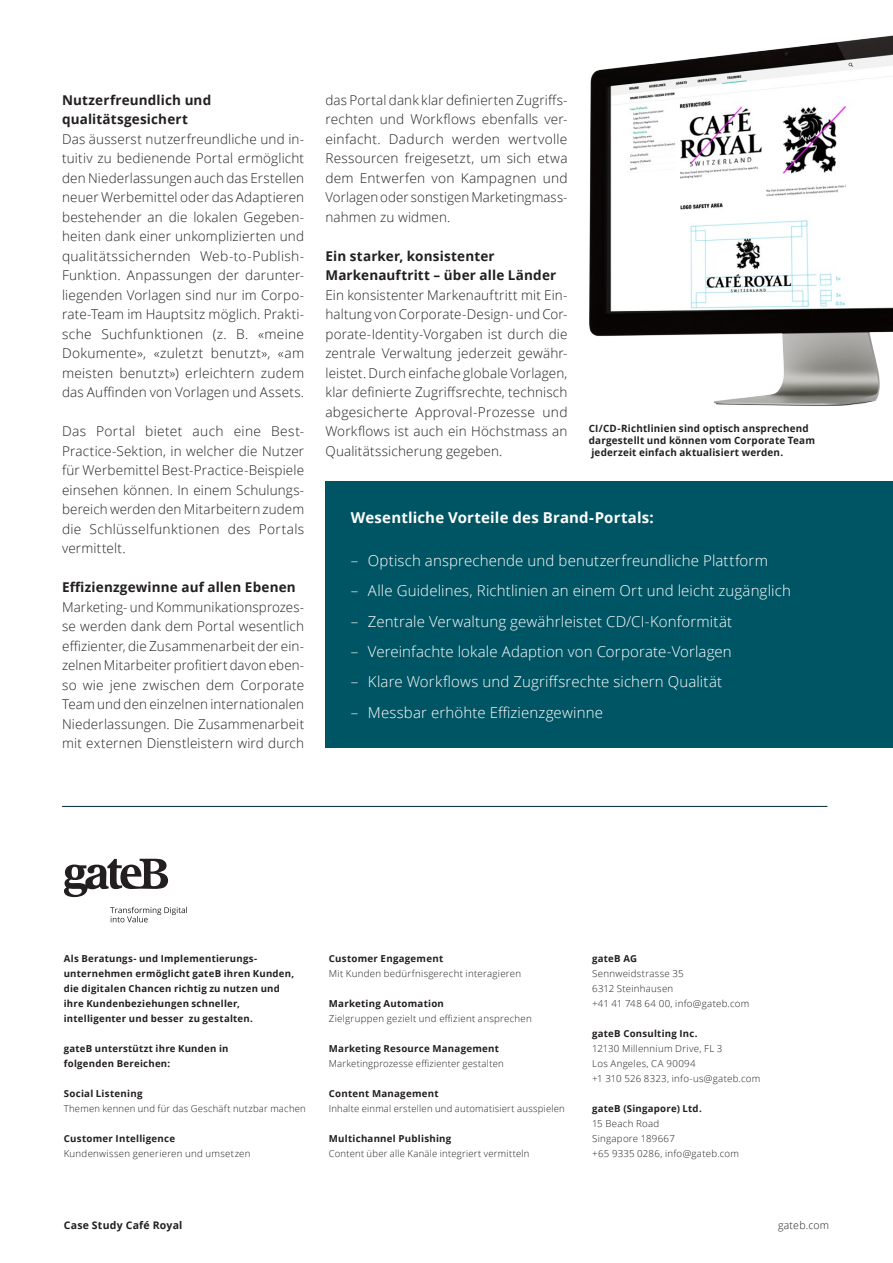
<style>
.page{position:relative;width:893px;height:1263px;background:#fff}
.page>*{position:absolute;margin:0;border:0;box-sizing:border-box;transform-origin:0 0}
.t1{font:300 15px "Open Sans";letter-spacing:.01em;color:#fff}
.t2{font:700 15px "Open Sans";letter-spacing:.01em;color:#fff}
.t3{font:300 13.5px/19.5px "Open Sans";letter-spacing:.015em;color:#231f20;text-align:justify}
.t4{font:700 13.5px/19.5px "Open Sans";letter-spacing:.01em;color:#231f20}
.t5{font:700 10.5px "Open Sans";letter-spacing:.025em;color:#231f20}
.t6{font:300 10.5px "Open Sans";letter-spacing:.025em;color:#231f20}
.t7{font:700 10.05px/12px "Open Sans";letter-spacing:.02em;color:#231f20}
.t8{font:300 9.6px/15px "Open Sans";letter-spacing:.025em;color:#231f20}
.t9{font:700 9.6px/15px "Open Sans";letter-spacing:.025em;color:#231f20}
</style>
<div class="page">
<hr style="left:62px;top:806px;width:765px;height:1px;background:#002837">
<div style="left:325px;top:482px;width:568px;height:266px;background:#005564"></div>
<img style="left:589px;top:35px;width:304px;height:371px">
<svg style="left:110px;top:907px;width:77px;height:15px"></svg>
<svg style="left:64px;top:859px;width:104px;height:38px"></svg>
<p class="t4" style="left:62px;top:90px;width:151px">Nutzerfreundlich und qualitätsgesichert</p>
<p class="t3" style="left:62px;top:129px;width:244px">Das äusserst nutzerfreundliche und in&shy;tuitiv zu bedienende Portal ermöglicht den Niederlassungen auch das Erstellen neuer Werbemittel oder das Adaptieren bestehender an die lokalen Gegeben&shy;heiten dank einer unkomplizierten und qualitätssichernden Web-to-Publish-Funktion. Anpassungen der darunter&shy;liegenden Vorlagen sind nur im Corpo&shy;rate-Team im Hauptsitz möglich. Prakti&shy;sche Suchfunktionen (z. B. «meine Dokumente», «zuletzt benutzt», «am meisten benutzt») erleichtern zudem das Auffinden von Vorlagen und Assets.</p>
<p class="t3" style="left:62px;top:421px;width:244px">Das Portal bietet auch eine Best-Practice-Sektion, in welcher die Nutzer für Werbemittel Best-Practice-Beispiele einsehen können. In einem Schulungs&shy;bereich werden den Mitarbeitern zudem die Schlüsselfunktionen des Portals vermittelt.</p>
<p class="t4" style="left:62px;top:577px;width:235px">Effizienzgewinne auf allen Ebenen</p>
<p class="t3" style="left:62px;top:597px;width:244px">Marketing- und Kommunikationsprozes&shy;se werden dank dem Portal wesentlich effizienter, die Zusammenarbeit der ein&shy;zelnen Mitarbeiter profitiert davon eben&shy;so wie jene zwischen dem Corporate Team und den einzelnen internationalen Niederlassungen. Die Zusammenarbeit mit externen Dienstleistern wird durch</p>
<p class="t3" style="left:325px;top:90px;width:244px">das Portal dank klar definierten Zugriffs&shy;rechten und Workflows ebenfalls ver&shy;einfacht. Dadurch werden wertvolle Ressourcen freigesetzt, um sich etwa dem Entwerfen von Kampagnen und Vorlagen oder sonstigen Marketingmass&shy;nahmen zu widmen.</p>
<p class="t4" style="left:325px;top:246px;width:232px">Ein starker, konsistenter<br>Markenauftritt – über alle Länder</p>
<p class="t3" style="left:325px;top:285px;width:244px">Ein konsistenter Markenauftritt mit Ein&shy;haltung von Corporate-Design- und Cor&shy;porate-Identity-Vorgaben ist durch die zentrale Verwaltung jederzeit gewähr&shy;leistet. Durch einfache globale Vorlagen, klar definierte Zugriffsrechte, technisch abgesicherte Approval-Prozesse und Workflows ist auch ein Höchstmass an Qualitätssicherung gegeben.</p>
<p class="t7" style="left:589px;top:422px;width:228px">CI/CD-Richtlinien sind optisch ansprechend dargestellt und können vom Corporate Team jederzeit einfach aktualisiert werden.</p>
<p class="t2" style="left:351px;top:507px;width:304px">Wesentliche Vorteile des Brand-Portals:</p>
<p class="t1" style="left:351px;top:550px;width:418px">– Optisch ansprechende und benutzerfreundliche Plattform</p>
<p class="t1" style="left:351px;top:580px;width:441px">– Alle Guidelines, Richtlinien an einem Ort und leicht zugänglich</p>
<p class="t1" style="left:351px;top:611px;width:383px">– Zentrale Verwaltung gewährleistet CD/CI-Konformität</p>
<p class="t1" style="left:351px;top:641px;width:382px">– Vereinfachte lokale Adaption von Corporate-Vorlagen</p>
<p class="t1" style="left:351px;top:672px;width:373px">– Klare Workflows und Zugriffsrechte sichern Qualität</p>
<p class="t1" style="left:351px;top:702px;width:253px">– Messbar erhöhte Effizienzgewinne</p>
<p class="t9" style="left:64px;top:951px;width:232px">Als Beratungs- und Implementierungs&shy;unternehmen ermöglicht gateB ihren Kunden, die digitalen Chancen richtig zu nutzen und ihre Kundenbeziehungen schneller, intelligenter und besser zu gestalten.</p>
<p class="t9" style="left:64px;top:1041px;width:166px">gateB unterstützt ihre Kunden in folgenden Bereichen:</p>
<p class="t9" style="left:64px;top:1086px;width:80px">Social Listening</p>
<p class="t8" style="left:64px;top:1101px;width:244px">Themen kennen und für das Geschäft nutzbar machen</p>
<p class="t9" style="left:64px;top:1131px;width:113px">Customer Intelligence</p>
<p class="t8" style="left:64px;top:1146px;width:188px">Kundenwissen generieren und umsetzen</p>
<p class="t9" style="left:329px;top:951px;width:116px">Customer Engagement</p>
<p class="t8" style="left:329px;top:966px;width:194px">Mit Kunden bedürfnisgerecht interagieren</p>
<p class="t9" style="left:329px;top:996px;width:117px">Marketing Automation</p>
<p class="t8" style="left:329px;top:1011px;width:205px">Zielgruppen gezielt und effizient ansprechen</p>
<p class="t9" style="left:329px;top:1041px;width:172px">Marketing Resource Management</p>
<p class="t8" style="left:329px;top:1056px;width:176px">Marketingprozesse effizienter gestalten</p>
<p class="t9" style="left:329px;top:1086px;width:111px">Content Management</p>
<p class="t8" style="left:329px;top:1101px;width:237px">Inhalte einmal erstellen und automatisiert ausspielen</p>
<p class="t9" style="left:329px;top:1131px;width:124px">Multichannel Publishing</p>
<p class="t8" style="left:329px;top:1146px;width:202px">Content über alle Kanäle integriert vermitteln</p>
<p class="t9" style="left:592px;top:951px;width:46px">gateB AG</p>
<p class="t8" style="left:592px;top:966px;width:159px">Sennweidstrasse 35<br>6312 Steinhausen<br>+41 41 748 64 00, info@gateb.com</p>
<p class="t9" style="left:592px;top:1026px;width:107px">gateB Consulting Inc.</p>
<p class="t8" style="left:592px;top:1041px;width:170px">12130 Millennium Drive, FL 3<br>Los Angeles, CA 90094<br>+1 310 526 8323, info-us@gateb.com</p>
<p class="t9" style="left:592px;top:1101px;width:111px">gateB (Singapore) Ltd.</p>
<p class="t8" style="left:592px;top:1116px;width:148px">15 Beach Road<br>Singapore 189667<br>+65 9335 0286, info@gateb.com</p>
<p class="t5" style="left:64px;top:1217px;width:120px">Case Study Café Royal</p>
<p class="t6" style="left:778px;top:1217px;width:53px">gateb.com</p>
</div>
